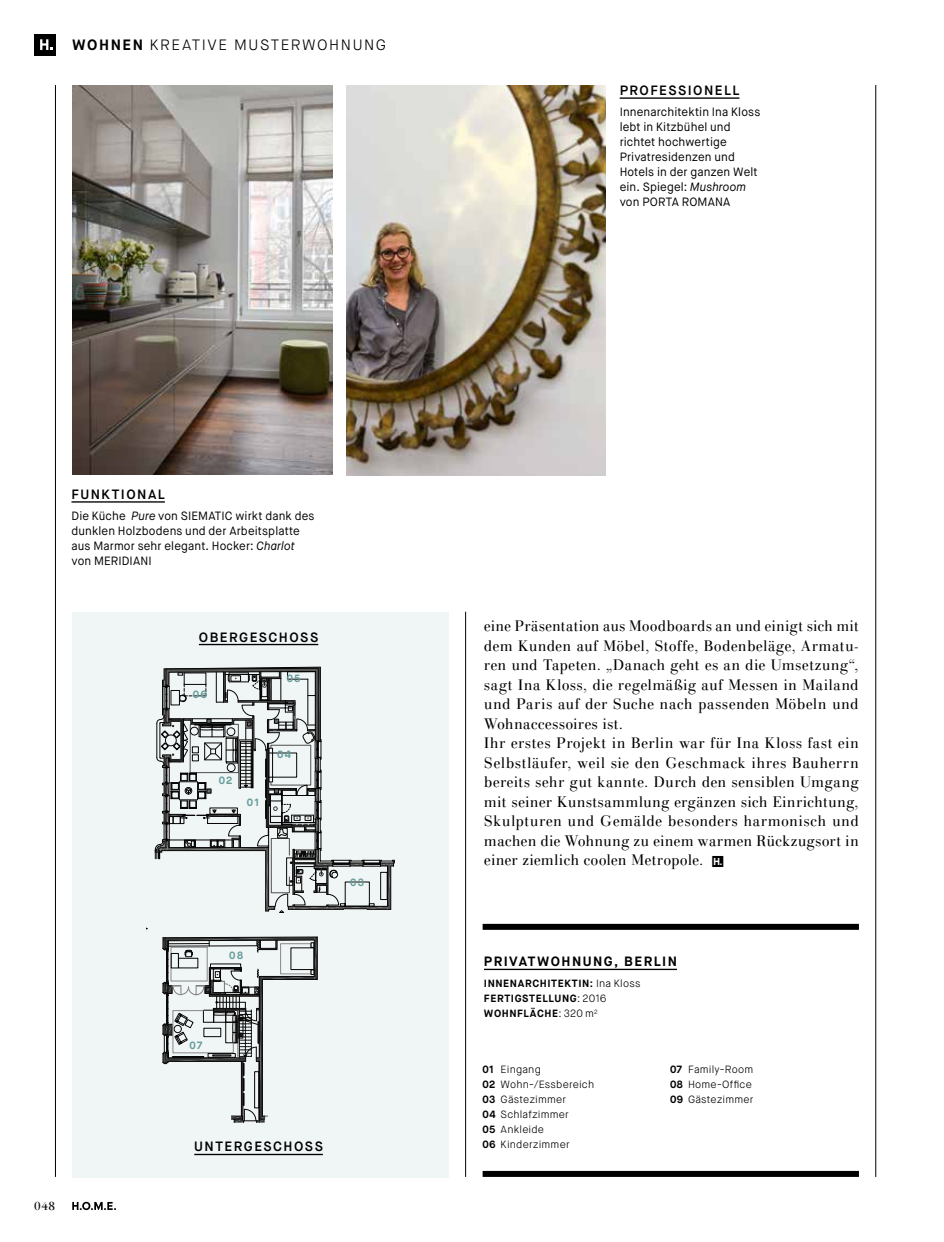
<style>
.page{position:relative;width:944px;height:1242px;background:#fff}
.page>*{position:absolute;margin:0;border:0;box-sizing:border-box;transform-origin:0 0}
.t1{font:300 15.75px/19.5px "Gianotten LT Pro";letter-spacing:.005em;color:#000}
.t2{font:300 15px "Maison Neue";letter-spacing:.105em;color:#000}
.t3{font:600 13.5px "Maison Neue";letter-spacing:.11em;color:#000}
.t4{font:700 13.5px "Maison Neue";letter-spacing:.11em;color:#000}
.t5{font:12px/15px "Maison Neue";letter-spacing:.01em;color:#000;scale:.96 1}
.t6{font:12px "Gianotten LT Pro";color:#000}
.t7{font:300 10.5px/15px "Maison Neue";letter-spacing:.02em;color:#000}
.t8{font:700 10.5px/15px "Maison Neue";letter-spacing:.055em;color:#000}
.t9{font:700 10.5px "Maison Neue";letter-spacing:.125em;color:#649c9a}
.s1{font-weight:700}
.s2{font-style:italic}
.s3{font-family:"Maison Home";font-weight:900}
.s4{font-weight:300}
</style>
<div class="page">
<div style="left:72px;top:612px;width:377px;height:565px;background:#f0f5f5"></div>
<hr style="left:199px;top:644px;width:119px;height:1px;background:#000">
<hr style="left:194px;top:1153px;width:129px;height:2px;background:#000">
<svg style="left:163px;top:936px;width:155px;height:186px"></svg>
<svg style="left:155px;top:667px;width:240px;height:245px"></svg>
<div style="left:483px;top:924px;width:376px;height:6px;background:#000"></div>
<div style="left:483px;top:1171px;width:376px;height:6px;background:#000"></div>
<hr style="left:484px;top:968px;width:193px;height:2px;background:#000">
<img style="left:346px;top:85px;width:260px;height:390px">
<img style="left:72px;top:85px;width:260px;height:389px">
<div style="left:34px;top:34px;width:21px;height:21px;background:#000"></div>
<svg style="left:40px;top:39px;width:13px;height:11px"></svg>
<svg style="left:72px;top:1201px;width:44px;height:9px"></svg>
<hr style="left:875px;top:85px;width:1px;height:1092px;background:#000">
<hr style="left:55px;top:85px;width:1px;height:1092px;background:#000">
<hr style="left:71px;top:501px;width:94px;height:1px;background:#000">
<hr style="left:620px;top:97px;width:119px;height:2px;background:#000">
<hr style="left:465px;top:612px;width:1px;height:565px;background:#000">
<p class="t2" style="left:72px;top:35px;width:315px"><span class="s1">WOHNEN</span> KREATIVE MUSTERWOHNUNG</p>
<p class="t3" style="left:620px;top:82px;width:121px">PROFESSIONELL</p>
<p class="t5" style="left:620px;top:105px;width:148px">Innenarchitektin Ina Kloss lebt in Kitzbühel und richtet hochwertige<br>Privatresidenzen und<br>Hotels in der ganzen Welt ein. Spiegel: <span class="s2">Mushroom </span>von PORTA ROMANA</p>
<p class="t3" style="left:71px;top:486px;width:95px">FUNKTIONAL</p>
<p class="t5" style="left:71px;top:508px;width:255px">Die Küche <span class="s2">Pure</span> von SIEMATIC wirkt dank des dunklen Holzbodens und der Arbeitsplatte aus Marmor sehr elegant. Hocker: <span class="s2">Charlot </span>von MERIDIANI</p>
<p class="t3" style="left:199px;top:628px;width:121px">OBERGESCHOSS</p>
<p class="t9" style="left:193px;top:688px;width:16px">06</p>
<p class="t9" style="left:287px;top:672px;width:15px">05</p>
<p class="t9" style="left:219px;top:773px;width:15px">02</p>
<p class="t9" style="left:247px;top:795px;width:14px">01</p>
<p class="t9" style="left:277px;top:747px;width:15px">04</p>
<p class="t9" style="left:229px;top:949px;width:15px">08</p>
<p class="t9" style="left:350px;top:875px;width:15px">03</p>
<p class="t9" style="left:189px;top:1039px;width:14px">07</p>
<p class="t6" style="left:34px;top:1198px;width:23px">048</p>
<p class="t3" style="left:194px;top:1138px;width:130px">UNTERGESCHOSS</p>
<p class="t1" style="left:484px;top:616px;width:377px">eine Präsentation aus Moodboards an und einigt sich mit dem Kunden auf Möbel, Stoffe, Bodenbeläge, Armatu&shy;ren und Tapeten. „Danach geht es an die Umsetzung“, sagt Ina Kloss, die regelmäßig auf Messen in Mailand und Paris auf der Suche nach passenden Möbeln und Wohnaccessoires ist.<br>Ihr erstes Projekt in Berlin war für Ina Kloss fast ein Selbstläufer, weil sie den Geschmack ihres Bauherrn bereits sehr gut kannte. Durch den sensiblen Umgang mit seiner Kunstsammlung ergänzen sich Einrichtung, Skulpturen und Gemälde besonders harmonisch und machen die Wohnung zu einem warmen Rückzugsort in einer ziemlich coolen Metropole. <span class="s3">ሴ</span></p>
<p class="t4" style="left:484px;top:953px;width:195px">PRIVATWOHNUNG, BERLIN</p>
<p class="t8" style="left:484px;top:976px;width:158px">INNENARCHITEKTIN: <span class="s4">Ina Kloss<br></span>FERTIGSTELLUNG<span class="s4">: 2016<br></span>WOHNFLÄCHE<span class="s4">: 320 m</span><sup>2</sup></p>
<p class="t7" style="left:483px;top:1061px;width:113px"><span class="s1">01</span> Eingang<br><span class="s1">02</span> Wohn-/Essbereich<br><span class="s1">03</span> Gästezimmer<br><span class="s1">04</span> Schlafzimmer<br><span class="s1">05</span> Ankleide<br><span class="s1">06</span> Kinderzimmer</p>
<p class="t7" style="left:670px;top:1061px;width:85px"><span class="s1">07</span> Family-Room<br><span class="s1">08</span> Home-Office<br><span class="s1">09</span> Gästezimmer</p>
</div>
